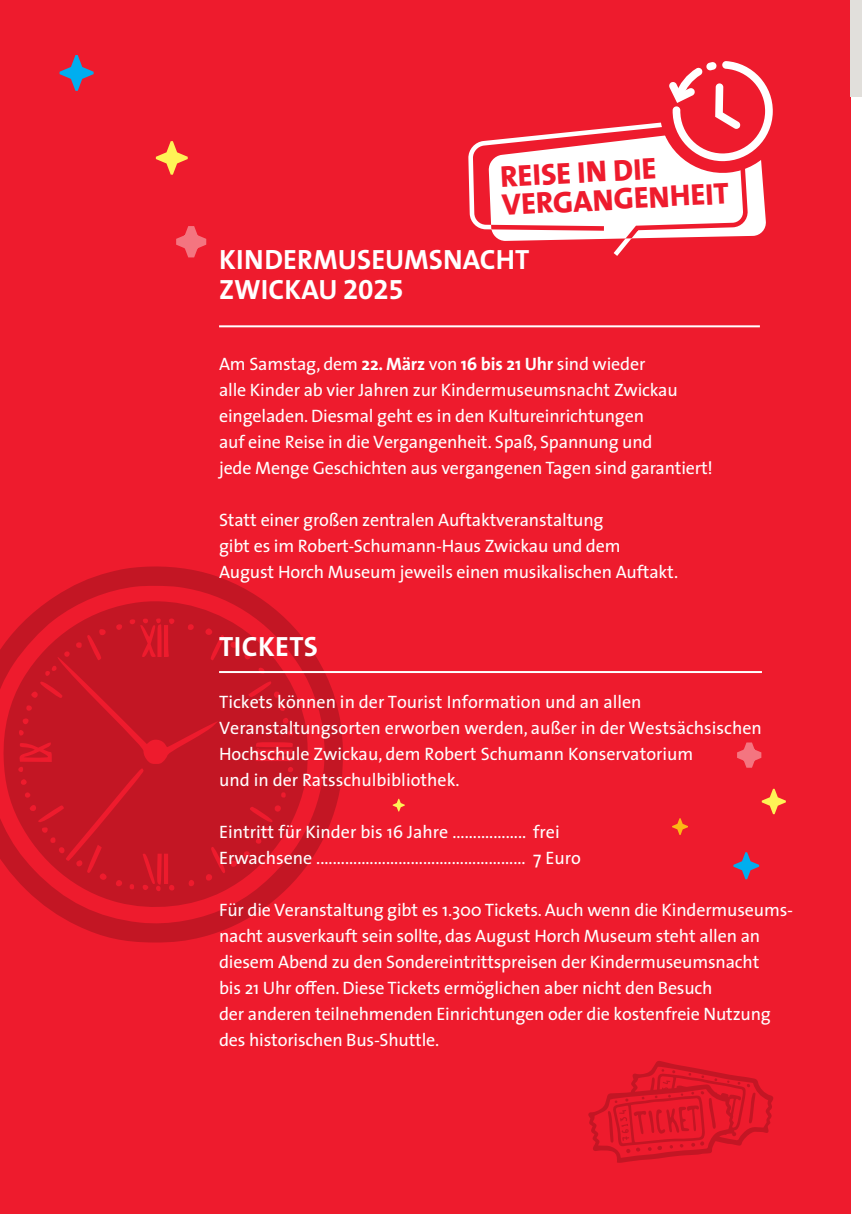
<style>
.page{position:relative;width:862px;height:1214px;background:#fff}
.page>*{position:absolute;margin:0;border:0;box-sizing:border-box;transform-origin:0 0}
.t1{font:800 30.2px/28.6px "The Sans B W8";color:#ee1b2d}
.t2{font:700 28px/30px "The Sans B W7";letter-spacing:.005em;color:#fff}
.t3{font:18px/26px "The Sans";letter-spacing:-.01em;color:#fff}
.s1{font-weight:700}
</style>
<div class="page">
<div style="left:0;top:0;width:850px;height:1213px;background:#ee1b2d"></div>
<svg style="left:0;top:566px;width:343px;height:376px"></svg>
<svg style="left:3px;top:597px;width:305px;height:314px;fill:#c31624"></svg>
<svg style="left:22px;top:751px;width:26px;height:6px"></svg>
<div style="left:850px;top:0;width:12px;height:96px;background:#e1dfdb"></div>
<hr style="left:219px;top:325px;width:541px;height:2px;background:#fff">
<hr style="left:219px;top:671px;width:543px;height:2px;background:#fff">
<svg style="left:60px;top:55px;width:34px;height:36px"></svg>
<svg style="left:156px;top:141px;width:32px;height:34px"></svg>
<svg style="left:176px;top:226px;width:31px;height:32px"></svg>
<svg style="left:733px;top:852px;width:26px;height:27px"></svg>
<svg style="left:393px;top:798px;width:12px;height:13px"></svg>
<svg style="left:762px;top:788px;width:24px;height:26px"></svg>
<svg style="left:737px;top:742px;width:25px;height:26px"></svg>
<svg style="left:672px;top:818px;width:16px;height:16px"></svg>
<svg style="left:468px;top:61px;width:305px;height:195px"></svg>
<svg style="left:588px;top:1061px;width:186px;height:101px"></svg>
<h1 class="t1" style="left:500px;top:162px;width:229px;rotate:-3deg">REISE IN DIE<br>VERGANGENHEIT</h1>
<h2 class="t2" style="left:219px;top:245px;width:312px">KINDERMUSEUMSNACHT<br>ZWICKAU 2025</h2>
<p class="t3" style="left:219px;top:350px;width:495px">Am Samstag, dem <span class="s1">22. März</span> von <span class="s1">16 bis 21 Uhr</span> sind wieder<br>alle Kinder ab vier Jahren zur Kindermuseumsnacht Zwickau eingeladen. Diesmal geht es in den Kultureinrichtungen<br>auf eine Reise in die Vergangenheit. Spaß, Spannung und<br>jede Menge Geschichten aus vergangenen Tagen sind garantiert!</p>
<p class="t3" style="left:219px;top:506px;width:461px">Statt einer großen zentralen Auftaktveranstaltung<br>gibt es im Robert-Schumann-Haus Zwickau und dem<br>August Horch Museum jeweils einen musikalischen Auftakt.</p>
<h2 class="t2" style="left:219px;top:631px;width:100px">TICKETS</h2>
<p class="t3" style="left:219px;top:688px;width:544px">Tickets können in der Tourist Information und an allen Veranstaltungsorten erworben werden, außer in der Westsächsischen Hochschule Zwickau, dem Robert Schumann Konservatorium<br>und in der Ratsschulbibliothek.</p>
<p class="t3" style="left:219px;top:818px;width:363px">Eintritt für Kinder bis 16 Jahre .................. frei<br>Erwachsene ................................................... 7 Euro</p>
<p class="t3" style="left:219px;top:896px;width:575px">Für die Veranstaltung gibt es 1.300 Tickets. Auch wenn die Kindermuseums&shy;nacht ausverkauft sein sollte, das August Horch Museum steht allen an diesem Abend zu den Sondereintrittspreisen der Kindermuseumsnacht<br>bis 21 Uhr offen. Diese Tickets ermöglichen aber nicht den Besuch<br>der anderen teilnehmenden Einrichtungen oder die kostenfreie Nutzung des historischen Bus-Shuttle.</p>
</div>
